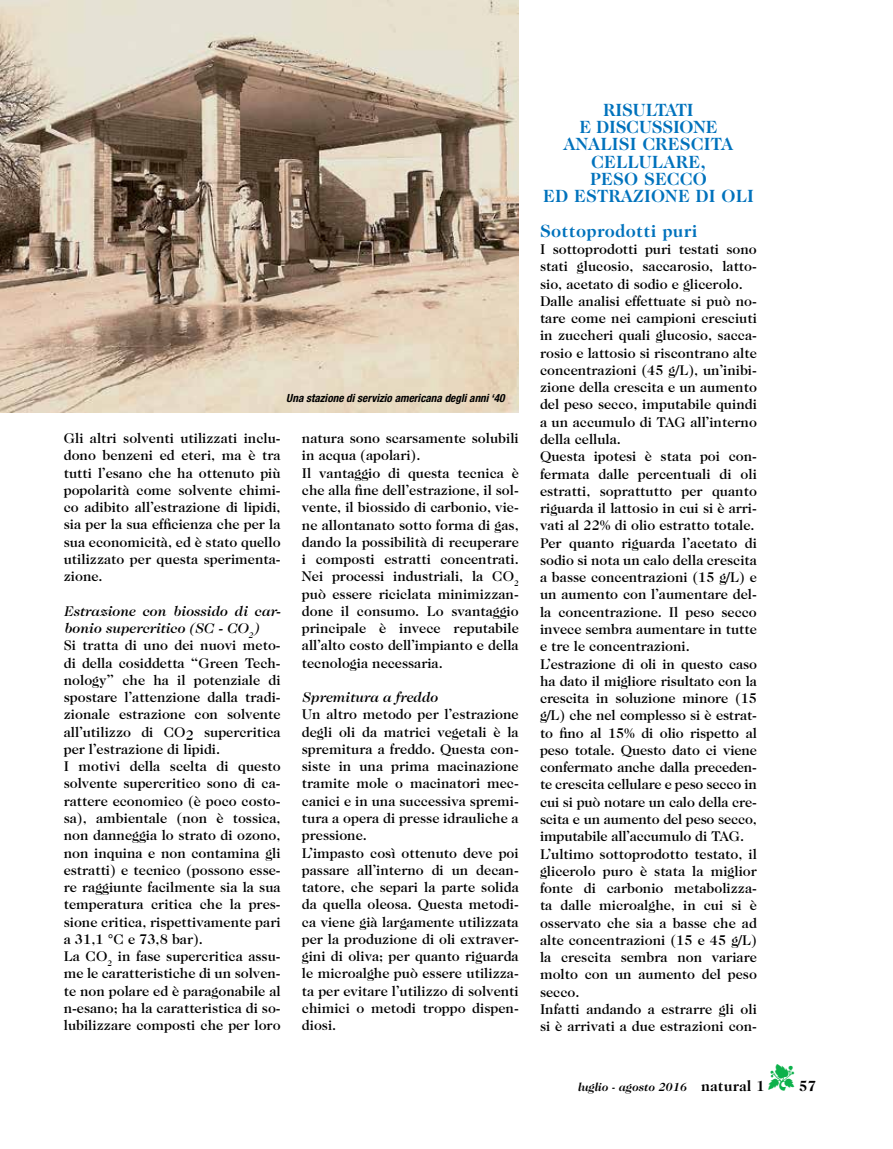
<style>
.page{position:relative;width:893px;height:1149px;background:#fff}
.page>*{position:absolute;margin:0;border:0;box-sizing:border-box;transform-origin:0 0}
.t1{font:700 18px/17.2px "Caslon 224 IT Cby BT";letter-spacing:.01em;color:#0072bc;text-align:center}
.t2{font:700 15px "Caslon 224 IT Cby BT";color:#000}
.t3{font:500 14.25px/17.2px "Caslon Two Twenty Four";color:#000}
.t4{font:italic 500 14.25px "Caslon Two Twenty Four";color:#000}
.t5{font:italic 700 12px "Caslon 224 IT Cby BT";color:#000}
.t6{font:italic 700 condensed 11.25px "Helvetica Neue";color:#000}
.s1{font-style:italic}
.s2{color:#0db14b}
.s3{font-style:normal;font-size:15px}
</style>
<div class="page">
<img style="left:0;top:0;width:519px;height:412px">
<p class="t6" style="left:286px;top:391px;width:220px">Una stazione di servizio americana degli anni ‘40</p>
<p class="t3" style="left:64px;top:429px;width:218px;text-align:justify">Gli altri solventi utilizzati inclu&shy;dono benzeni ed eteri, ma è tra tutti l’esano che ha ottenuto più popolarità come solvente chimi&shy;co adibito all’estrazione di lipidi, sia per la sua efficienza che per la sua economicità, ed è stato quello utilizzato per questa sperimenta&shy;zione.</p>
<p class="t3" style="left:64px;top:602px;width:218px"><span class="s1">Estrazione con biossido di car&shy;bonio supercritico (SC - CO</span><sub>2</sub><span class="s1">)<br></span>Si tratta di uno dei nuovi meto&shy;di della cosiddetta “Green Tech&shy;nology” che ha il potenziale di spostare l’attenzione dalla tradi&shy;zionale estrazione con solvente all’utilizzo di CO2 supercritica per l’estrazione di lipidi.<br>I motivi della scelta di questo solvente supercritico sono di ca&shy;rattere economico (è poco costo&shy;sa), ambientale (non è tossica, non danneggia lo strato di ozono, non inquina e non contamina gli estratti) e tecnico (possono esse&shy;re raggiunte facilmente sia la sua temperatura critica che la pres&shy;sione critica, rispettivamente pari a 31,1 °C e 73,8 bar).<br>La CO<sub>2</sub> in fase supercritica assu&shy;me le caratteristiche di un solven&shy;te non polare ed è paragonabile al n-esano; ha la caratteristica di so&shy;lubilizzare composti che per loro</p>
<p class="t3" style="left:302px;top:429px;width:218px">natura sono scarsamente solubili in acqua (apolari).<br>Il vantaggio di questa tecnica è che alla fine dell’estrazione, il sol&shy;vente, il biossido di carbonio, vie&shy;ne allontanato sotto forma di gas, dando la possibilità di recuperare i composti estratti concentrati.<br>Nei processi industriali, la CO<sub>2 </sub>può essere riciclata minimizzan&shy;done il consumo. Lo svantaggio principale è invece reputabile all’alto costo dell’impianto e della tecnologia necessaria.</p>
<p class="t4" style="left:302px;top:688px;width:137px">Spremitura a freddo</p>
<p class="t3" style="left:302px;top:705px;width:218px">Un altro metodo per l’estrazione degli oli da matrici vegetali è la spremitura a freddo. Questa con&shy;siste in una prima macinazione tramite mole o macinatori mec&shy;canici e in una successiva spremi&shy;tura a opera di presse idrauliche a pressione.<br>L’impasto così ottenuto deve poi passare all’interno di un decan&shy;tatore, che separi la parte solida da quella oleosa. Questa metodi&shy;ca viene già largamente utilizzata per la produzione di oli extraver&shy;gini di oliva; per quanto riguarda le microalghe può essere utilizza&shy;ta per evitare l’utilizzo di solventi chimici o metodi troppo dispen&shy;diosi.</p>
<p class="t1" style="left:543px;top:101px;width:212px">RISULTATI<br>E DISCUSSIONE<br>ANALISI CRESCITA<br>CELLULARE,<br>PESO SECCO<br>ED ESTRAZIONE DI OLI</p>
<p class="t1" style="left:540px;top:221px;width:159px">Sottoprodotti puri</p>
<p class="t3" style="left:540px;top:240px;width:218px">I sottoprodotti puri testati sono stati glucosio, saccarosio, latto&shy;sio, acetato di sodio e glicerolo.<br>Dalle analisi effettuate si può no&shy;tare come nei campioni cresciuti in zuccheri quali glucosio, sacca&shy;rosio e lattosio si riscontrano alte concentrazioni (45 g/L), un’inibi&shy;zione della crescita e un aumento del peso secco, imputabile quindi a un accumulo di TAG all’interno della cellula.<br>Questa ipotesi è stata poi con&shy;fermata dalle percentuali di oli estratti, soprattutto per quanto riguarda il lattosio in cui si è arri&shy;vati al 22% di olio estratto totale.<br>Per quanto riguarda l’acetato di sodio si nota un calo della crescita a basse concentrazioni (15 g/L) e un aumento con l’aumentare del&shy;la concentrazione. Il peso secco invece sembra aumentare in tutte e tre le concentrazioni.<br>L’estrazione di oli in questo caso ha dato il migliore risultato con la crescita in soluzione minore (15 g/L) che nel complesso si è estrat&shy;to fino al 15% di olio rispetto al peso totale. Questo dato ci viene confermato anche dalla preceden&shy;te crescita cellulare e peso secco in cui si può notare un calo della cre&shy;scita e un aumento del peso secco, imputabile all’accumulo di TAG.<br>L’ultimo sottoprodotto testato, il glicerolo puro è stata la miglior fonte di carbonio metabolizza&shy;ta dalle microalghe, in cui si è osservato che sia a basse che ad alte concentrazioni (15 e 45 g/L) la crescita sembra non variare molto con un aumento del peso secco.<br>Infatti andando a estrarre gli oli si è arrivati a due estrazioni con-</p>
<p class="t2" style="left:768px;top:1076px;width:49px"><span class="s2">▼</span> 57</p>
<p class="t5" style="left:578px;top:1079px;width:188px">luglio - agosto 2016 <span class="s3">natural 1</span></p>
</div>
